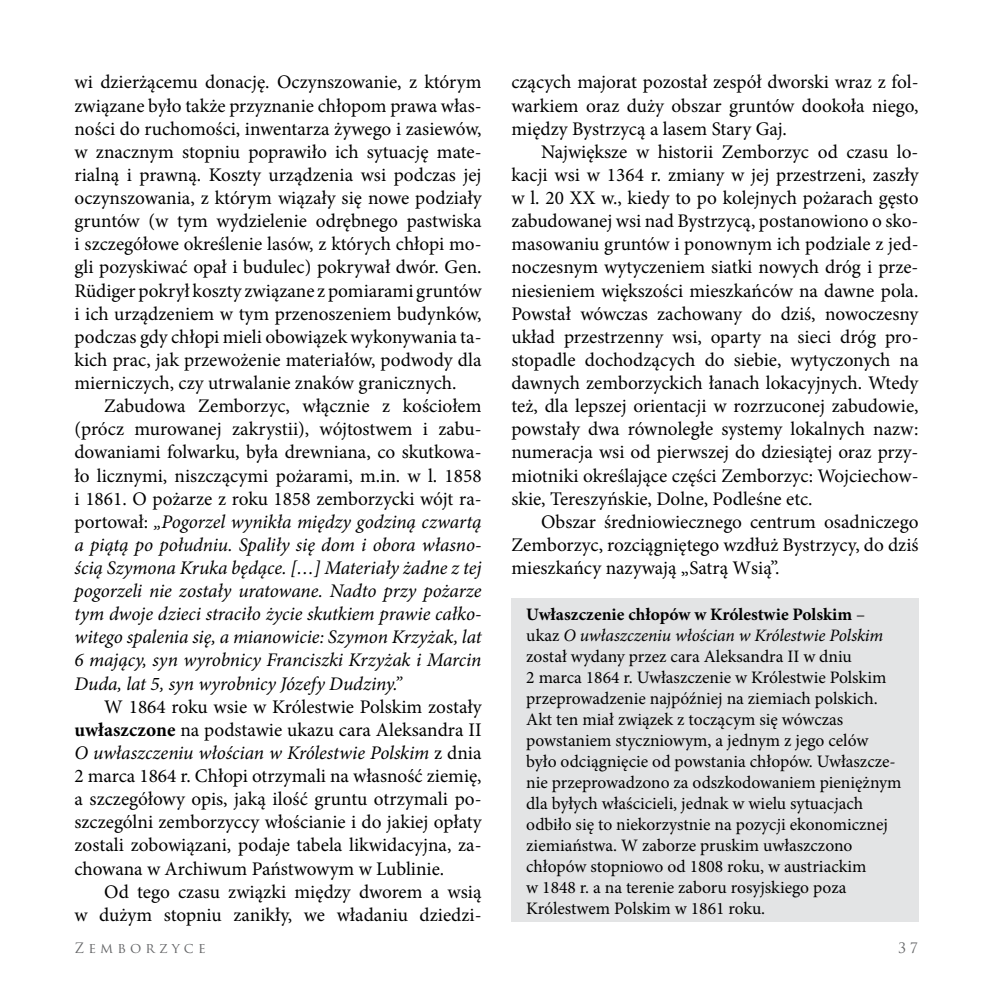
<style>
.page{position:relative;width:993px;height:993px;background:#fff}
.page>*{position:absolute;margin:0;border:0;box-sizing:border-box;transform-origin:0 0}
.t1{font:19.25px/23.1px "Minion Pro";color:#000;text-align:justify}
.t2{font:italic 19.25px/23.1px "Minion Pro";letter-spacing:-.005em;color:#000;text-align:justify}
.t3{font:17.5px/21px "Minion Pro";color:#000}
.t4{font:14px "Trajan Pro";letter-spacing:.3em;color:#646567}
.s1{font-style:normal}
.s2{font-weight:700}
.s3{font-style:italic}
</style>
<div class="page">
<div style="left:511px;top:598px;width:407px;height:323px;background:#e3e4e5"></div>
<p class="t1" style="left:74px;top:71px;width:408px">wi dzierżącemu donację. Oczynszowanie, z którym związane było także przyznanie chłopom prawa włas&shy;ności do ruchomości, inwentarza żywego i zasiewów, w znacznym stopniu poprawiło ich sytuację mate&shy;rialną i prawną. Koszty urządzenia wsi podczas jej oczynszowania, z którym wiązały się nowe podziały gruntów (w tym wydzielenie odrębnego pastwiska i szczegółowe określenie lasów, z których chłopi mo&shy;gli pozyskiwać opał i budulec) pokrywał dwór. Gen.<br>Rüdiger pokrył koszty związane z pomiarami gruntów i ich urządzeniem w tym przenoszeniem budynków, podczas gdy chłopi mieli obowiązek wykonywania ta&shy;kich prac, jak przewożenie materiałów, podwody dla mierniczych, czy utrwalanie znaków granicznych.</p>
<p class="t2" style="left:74px;top:394px;width:408px;text-indent:30px"><span class="s1">Zabudowa Zemborzyc, włącznie z kościołem (prócz murowanej zakrystii), wójtostwem i zabu&shy;dowaniami folwarku, była drewniana, co skutkowa&shy;ło licznymi, niszczącymi pożarami, m.in. w l. 1858 i 1861. O pożarze z roku 1858 zemborzycki wójt ra&shy;portował:</span> „Pogorzel wynikła między godziną czwartą a piątą po południu. Spaliły się dom i obora własno&shy;ścią Szymona Kruka będące. […] Materiały żadne z tej pogorzeli nie zostały uratowane. Nadto przy pożarze tym dwoje dzieci straciło życie skutkiem prawie całko&shy;witego spalenia się, a mianowicie: Szymon Krzyżak, lat 6 mający, syn wyrobnicy Franciszki Krzyżak i Marcin Duda, lat 5, syn wyrobnicy Józefy Dudziny.”</p>
<p class="t1" style="left:74px;top:695px;width:408px;text-indent:30px">W 1864 roku wsie w Królestwie Polskim zostały <span class="s2">uwłaszczone</span> na podstawie ukazu cara Aleksandra II <span class="s3">O uwłaszczeniu włościan w Królestwie Polskim</span> z dnia 2 marca 1864 r. Chłopi otrzymali na własność ziemię, a szczegółowy opis, jaką ilość gruntu otrzymali po&shy;szczególni zemborzyccy włościanie i do jakiej opłaty zostali zobowiązani, podaje tabela likwidacyjna, za&shy;chowana w Archiwum Państwowym w Lublinie.</p>
<p class="t1" style="left:74px;top:879px;width:408px;text-align:right">Od tego czasu związki między dworem a wsią<br>w dużym stopniu zanikły, we władaniu dziedzi-</p>
<p class="t1" style="left:511px;top:71px;width:408px">czących majorat pozostał zespół dworski wraz z fol&shy;warkiem oraz duży obszar gruntów dookoła niego, między Bystrzycą a lasem Stary Gaj.</p>
<p class="t1" style="left:511px;top:140px;width:408px;text-indent:30px">Największe w historii Zemborzyc od czasu lo&shy;kacji wsi w 1364 r. zmiany w jej przestrzeni, zaszły w l. 20 XX w., kiedy to po kolejnych pożarach gęsto zabudowanej wsi nad Bystrzycą, postanowiono o sko&shy;masowaniu gruntów i ponownym ich podziale z jed&shy;noczesnym wytyczeniem siatki nowych dróg i prze&shy;niesieniem większości mieszkańców na dawne pola.<br>Powstał wówczas zachowany do dziś, nowoczesny układ przestrzenny wsi, oparty na sieci dróg pro&shy;stopadle dochodzących do siebie, wytyczonych na dawnych zemborzyckich łanach lokacyjnych. Wtedy też, dla lepszej orientacji w rozrzuconej zabudowie, powstały dwa równoległe systemy lokalnych nazw: numeracja wsi od pierwszej do dziesiątej oraz przy&shy;miotniki określające części Zemborzyc: Wojciechow&shy;skie, Tereszyńskie, Dolne, Podleśne etc.</p>
<p class="t1" style="left:511px;top:510px;width:408px;text-indent:30px">Obszar średniowiecznego centrum osadniczego Zemborzyc, rozciągniętego wzdłuż Bystrzycy, do dziś mieszkańcy nazywają „Satrą Wsią”.</p>
<p class="t3" style="left:526px;top:604px;width:377px"><span class="s2">Uwłaszczenie chłopów w Królestwie Polskim</span> – ukaz <span class="s3">O uwłaszczeniu włościan w Królestwie Polskim </span>został wydany przez cara Aleksandra II w dniu<br>2 marca 1864 r. Uwłaszczenie w Królestwie Polskim przeprowadzenie najpóźniej na ziemiach polskich.<br>Akt ten miał związek z toczącym się wówczas powstaniem styczniowym, a jednym z jego celów było odciągnięcie od powstania chłopów. Uwłaszcze&shy;nie przeprowadzono za odszkodowaniem pieniężnym dla byłych właścicieli, jednak w wielu sytuacjach odbiło się to niekorzystnie na pozycji ekonomicznej ziemiaństwa. W zaborze pruskim uwłaszczono chłopów stopniowo od 1808 roku, w austriackim<br>w 1848 r. a na terenie zaboru rosyjskiego poza Królestwem Polskim w 1861 roku.</p>
<p class="t4" style="left:74px;top:939px;width:133px">Zemborzyce</p>
<p class="t4" style="left:898px;top:939px;width:21px">3 7</p>
</div>
